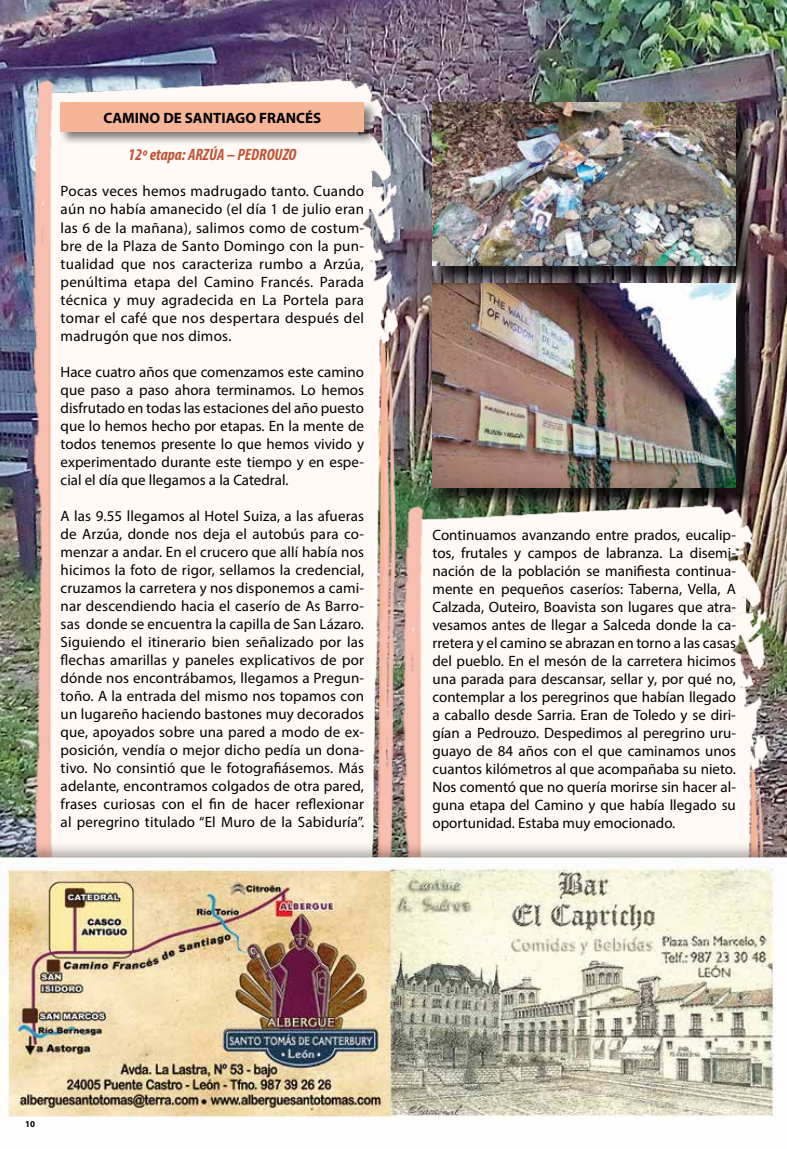
<style>
.page{position:relative;width:787px;height:1149px;background:#fff}
.page>*{position:absolute;margin:0;border:0;box-sizing:border-box;transform-origin:0 0}
.t1{font:italic 700 condensed 16.5px "Myriad Pro";color:#c25335}
.t2{font:15px/18px "Myriad Pro";color:#000;text-align:justify}
.t3{font:700 15px "Myriad Pro";color:#000}
.t4{font:700 9px "Myriad Pro";color:#000}
</style>
<div class="page">
<img style="left:0;top:0;width:787px;height:806px">
<img style="left:17px;top:62px;width:381px;height:744px">
<div style="left:58px;top:100px;width:320px;height:46px;background:#000;opacity:.51"></div>
<div style="left:61px;top:102px;width:303px;height:30px;background:#f6b596"></div>
<img style="left:387px;top:487px;width:380px;height:319px">
<img style="left:0;top:806px;width:787px;height:312px">
<div style="left:435px;top:286px;width:319px;height:219px;background:#000;opacity:.75"></div>
<img style="left:432px;top:283px;width:304px;height:204px">
<div style="left:435px;top:104px;width:319px;height:180px;background:#000;opacity:.75"></div>
<img style="left:432px;top:102px;width:304px;height:163px">
<div style="left:215px;top:172px;width:156px;height:37px;background:#fffaf6"></div>
<p class="t3" style="left:103px;top:108px;width:219px">CAMINO DE SANTIAGO FRANCÉS</p>
<p class="t1" style="left:128px;top:145px;width:170px">12º etapa: ARZÚA – PEDROUZO</p>
<p class="t2" style="left:61px;top:182px;width:305px">Pocas veces hemos madrugado tanto. Cuando aún no había amanecido (el día 1 de julio eran las 6 de la mañana), salimos como de costum&shy;bre de la Plaza de Santo Domingo con la pun&shy;tualidad que nos caracteriza rumbo a Arzúa, penúltima etapa del Camino Francés. Parada técnica y muy agradecida en La Portela para tomar el café que nos despertara después del madrugón que nos dimos.</p>
<p class="t2" style="left:61px;top:362px;width:305px">Hace cuatro años que comenzamos este camino que paso a paso ahora terminamos. Lo hemos disfrutado en todas las estaciones del año puesto que lo hemos hecho por etapas. En la mente de todos tenemos presente lo que hemos vivido y experimentado durante este tiempo y en espe&shy;cial el día que llegamos a la Catedral.</p>
<p class="t2" style="left:61px;top:506px;width:305px">A las 9.55 llegamos al Hotel Suiza, a las afueras de Arzúa, donde nos deja el autobús para co&shy;menzar a andar. En el crucero que allí había nos hicimos la foto de rigor, sellamos la credencial, cruzamos la carretera y nos disponemos a cami&shy;nar descendiendo hacia el caserío de As Barro&shy;sas donde se encuentra la capilla de San Lázaro.<br>Siguiendo el itinerario bien señalizado por las flechas amarillas y paneles explicativos de por dónde nos encontrábamos, llegamos a Pregun&shy;toño. A la entrada del mismo nos topamos con un lugareño haciendo bastones muy decorados que, apoyados sobre una pared a modo de ex&shy;posición, vendía o mejor dicho pedía un dona&shy;tivo. No consintió que le fotografiásemos. Más adelante, encontramos colgados de otra pared, frases curiosas con el fin de hacer reflexionar al peregrino titulado “El Muro de la Sabiduría”.</p>
<p class="t2" style="left:432px;top:525px;width:305px">Continuamos avanzando entre prados, eucalip&shy;tos, frutales y campos de labranza. La disemi&shy;nación de la población se manifiesta continua&shy;mente en pequeños caseríos: Taberna, Vella, A Calzada, Outeiro, Boavista son lugares que atra&shy;vesamos antes de llegar a Salceda donde la ca&shy;rretera y el camino se abrazan en torno a las casas del pueblo. En el mesón de la carretera hicimos una parada para descansar, sellar y, por qué no, contemplar a los peregrinos que habían llegado a caballo desde Sarria. Eran de Toledo y se diri&shy;gían a Pedrouzo. Despedimos al peregrino uru&shy;guayo de 84 años con el que caminamos unos cuantos kilómetros al que acompañaba su nieto.<br>Nos comentó que no quería morirse sin hacer al&shy;guna etapa del Camino y que había llegado su oportunidad. Estaba muy emocionado.</p>
<p class="t4" style="left:25px;top:1117px;width:11px">10</p>
</div>
